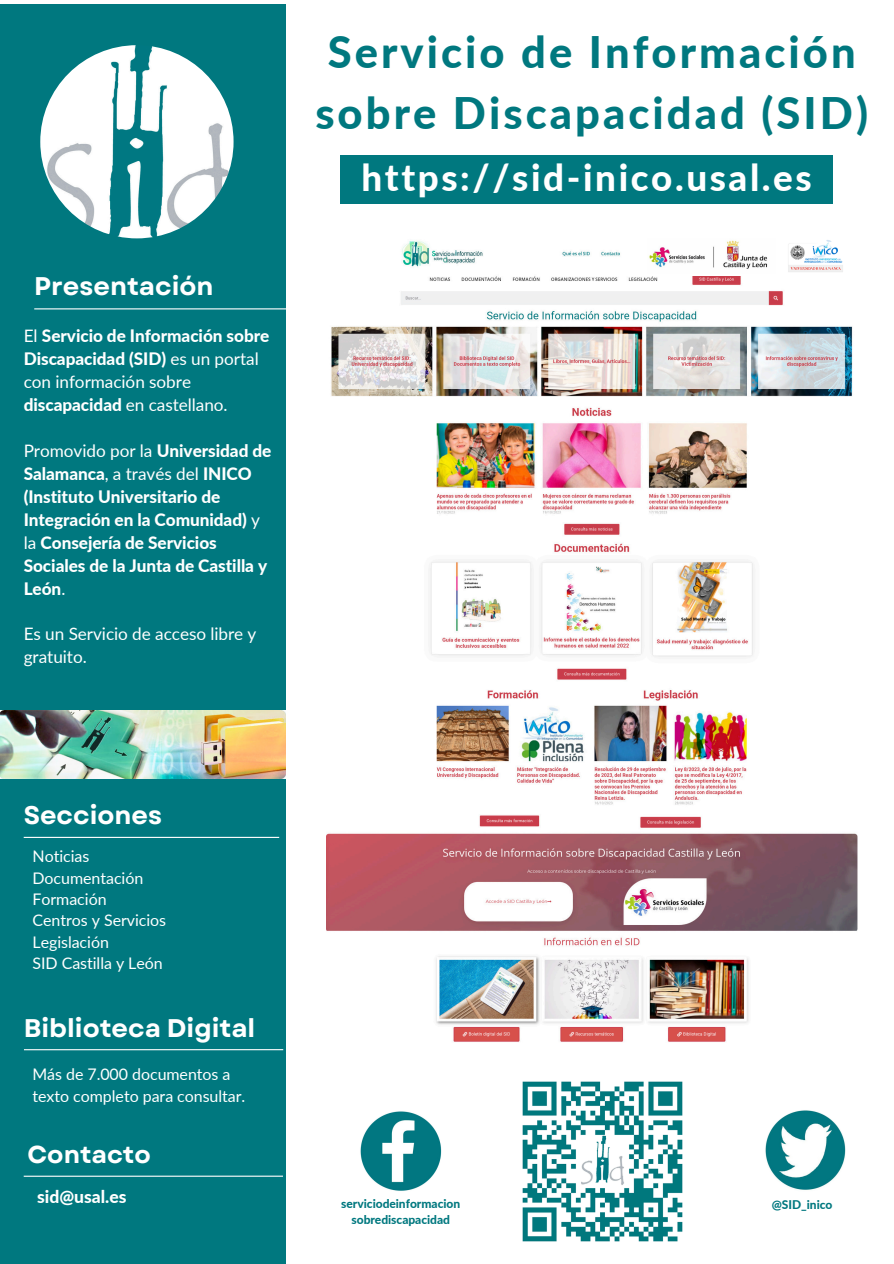
<style>
.page{position:relative;width:894px;height:1264px;background:#fff}
.page>*{position:absolute;margin:0;border:0;box-sizing:border-box;transform-origin:0 0}
.t1{font:800 43.5px/60.8px "Lato";letter-spacing:.07em;color:#00787f}
.t2{font:800 36.75px "Lato";letter-spacing:.07em;color:#fff}
.t3{font:700 25.5px "Garet";color:#fff}
.t4{font:700 24.45px "Garet";color:#fff}
.t5{font:800 17.55px "Lato";color:#fff}
.t6{font:800 17.1px/23px "Lato";letter-spacing:-.005em;color:#fff}
.t7{font:17.1px/23px "Lato";letter-spacing:-.005em;color:#fff}
.t8{font:16.05px/21.3px "Lato";letter-spacing:-.005em;color:#fff}
.t9{font:800 12px "Lato";letter-spacing:-.005em;color:#00787f}
.s1{font-weight:400}
</style>
<div class="page">
<div style="left:0;top:4px;width:285px;height:1259px;background:#00787f"></div>
<img style="left:40px;top:45px;width:193px;height:193px;border-radius:50%">
<img style="left:326px;top:241px;width:531px;height:801px">
<hr style="left:34px;top:308px;width:255px;height:1px;background:#fff">
<hr style="left:24px;top:836px;width:255px;height:2px;background:#fff">
<img style="left:0;top:710px;width:286px;height:68px">
<img style="left:647px;top:240px;width:198px;height:35px">
<div style="left:340px;top:155px;width:492px;height:49px;background:#00787f"></div>
<img style="left:359px;top:1110px;width:82px;height:82px;border-radius:50%">
<img style="left:764px;top:1109px;width:82px;height:82px;border-radius:50%">
<img style="left:522px;top:1081px;width:161px;height:161px">
<hr style="left:24px;top:1175px;width:259px;height:1px;background:#fff">
<hr style="left:24px;top:1049px;width:259px;height:1px;background:#fff">
<h3 class="t3" style="left:34px;top:268px;width:181px">Presentación</h3>
<h5 class="t6" style="left:24px;top:324px;width:247px"><span class="s1">El</span> Servicio de Información sobre<br>Discapacidad (SID) <span class="s1">es un portal con información sobre </span>discapacidad <span class="s1">en castellano.</span></h5>
<h3 class="t6" style="left:24px;top:438px;width:249px"><span class="s1">Promovido por la</span> Universidad de<br>Salamanca<span class="s1">, a través del</span> INICO (Instituto Universitario de<br>Integración en la Comunidad) <span class="s1">y la</span> Consejería de Servicios<br>Sociales de la Junta de Castilla y<br>León<span class="s1">.</span></h3>
<h4 class="t7" style="left:24px;top:622px;width:234px">Es un Servicio de acceso libre y gratuito.</h4>
<h5 class="t1" style="left:315px;top:21px;width:554px">Servicio de Información sobre Discapacidad (SID)</h5>
<p class="t2" style="left:361px;top:155px;width:451px">https://sid-inico.usal.es</p>
<h5 class="t3" style="left:24px;top:796px;width:140px">Secciones</h5>
<h5 class="t8" style="left:32px;top:845px;width:135px">Noticias<br>Documentación<br>Formación<br>Centros y Servicios<br>Legislación<br>SID Castilla y León</h5>
<p class="t3" style="left:24px;top:1009px;width:233px">Biblioteca Digital</p>
<p class="t8" style="left:32px;top:1063px;width:214px">Más de 7.000 documentos a texto completo para consultar.</p>
<p class="t4" style="left:27px;top:1137px;width:125px">Contacto</p>
<p class="t5" style="left:37px;top:1185px;width:91px">sid@usal.es</p>
<p class="t9" style="left:341px;top:1195px;width:120px">serviciodeinformacion</p>
<p class="t9" style="left:771px;top:1196px;width:62px">@SID_inico</p>
<p class="t9" style="left:351px;top:1211px;width:100px">sobrediscapacidad</p>
</div>
